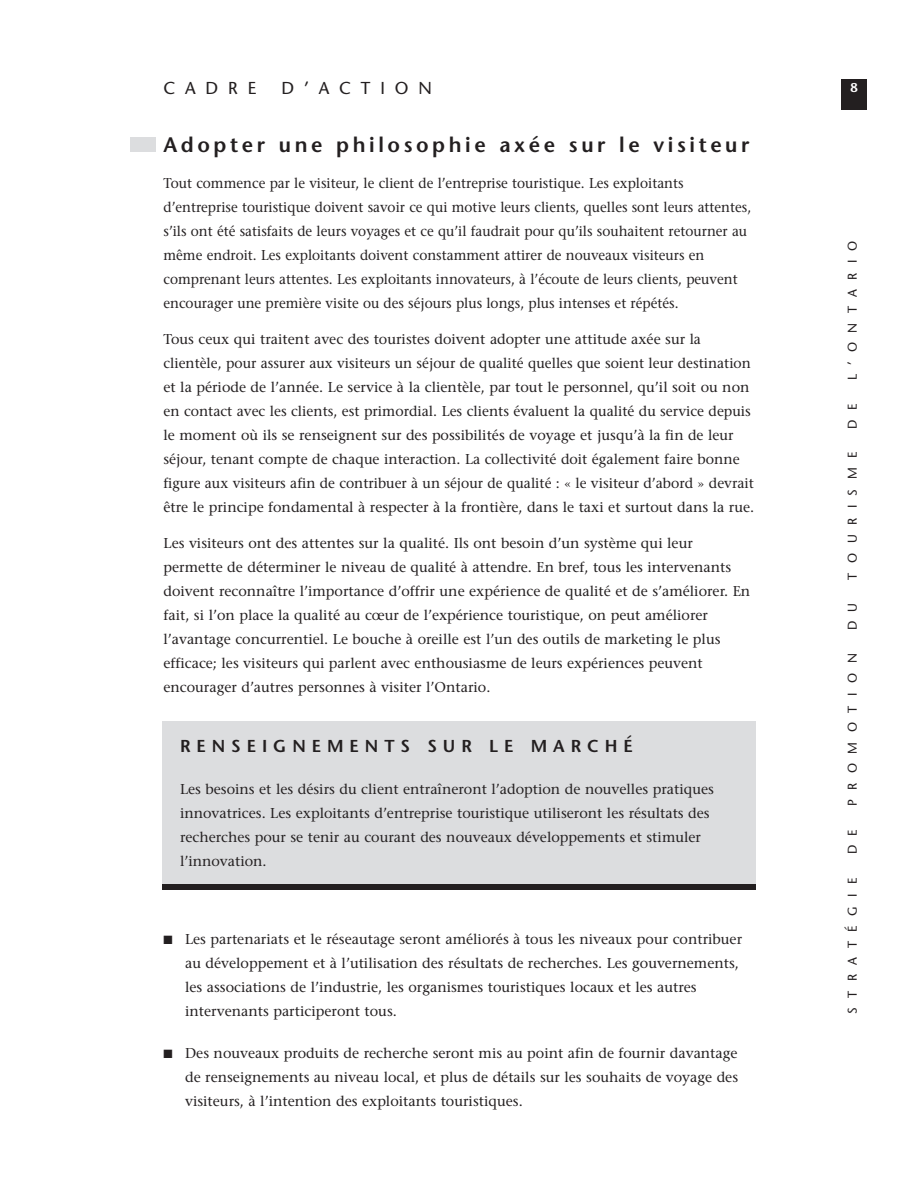
<style>
.page{position:relative;width:918px;height:1188px;background:#fff}
.page>*{position:absolute;margin:0;border:0;box-sizing:border-box;transform-origin:0 0}
.t1{font:600 21px "Stone Sans";letter-spacing:.17em;color:#231f20}
.t2{font:600 17.25px "Stone Sans";letter-spacing:.345em;color:#231f20}
.t3{font:17.25px "Stone Sans";letter-spacing:.575em;color:#231f20}
.t4{font:14.25px/24px "Stone Serif";color:#231f20}
.t5{font:14.25px/24px "Stone Serif";color:#231f20;scale:.95 1}
.t6{font:12.75px "Stone Sans";letter-spacing:.745em;color:#231f20}
.t7{font:600 12.75px "Stone Sans";color:#fff}
</style>
<div class="page">
<div style="left:841px;top:80px;width:26px;height:30px;background:#231f20"></div>
<div style="left:162px;top:721px;width:594px;height:169px;background:#dcdddf"></div>
<div style="left:130px;top:137px;width:26px;height:15px;background:#dcdddf"></div>
<div style="left:162px;top:884px;width:594px;height:6px;background:#231f20"></div>
<p class="t3" style="left:164px;top:81px;width:94px">CADRE</p>
<p class="t3" style="left:282px;top:81px;width:152px">D’ACTION</p>
<p class="t7" style="left:851px;top:82px;width:9px">8</p>
<h1 class="t1" style="left:164px;top:136px;width:588px">Adopter une philosophie axée sur le visiteur</h1>
<p class="t5" style="left:163px;top:172px;width:620px">Tout commence par le visiteur, le client de l’entreprise touristique. Les exploitants d’entreprise touristique doivent savoir ce qui motive leurs clients, quelles sont leurs attentes, s’ils ont été satisfaits de leurs voyages et ce qu’il faudrait pour qu’ils souhaitent retourner au même endroit. Les exploitants doivent constamment attirer de nouveaux visiteurs en comprenant leurs attentes. Les exploitants innovateurs, à l’écoute de leurs clients, peuvent encourager une première visite ou des séjours plus longs, plus intenses et répétés.</p>
<p class="t4" style="left:164px;top:328px;width:592px">Tous ceux qui traitent avec des touristes doivent adopter une attitude axée sur la clientèle, pour assurer aux visiteurs un séjour de qualité quelles que soient leur destination et la période de l’année. Le service à la clientèle, par tout le personnel, qu’il soit ou non en contact avec les clients, est primordial. Les clients évaluent la qualité du service depuis le moment où ils se renseignent sur des possibilités de voyage et jusqu’à la fin de leur séjour, tenant compte de chaque interaction. La collectivité doit également faire bonne figure aux visiteurs afin de contribuer à un séjour de qualité : « le visiteur d’abord » devrait être le principe fondamental à respecter à la frontière, dans le taxi et surtout dans la rue.</p>
<p class="t4" style="left:164px;top:532px;width:588px">Les visiteurs ont des attentes sur la qualité. Ils ont besoin d’un système qui leur permette de déterminer le niveau de qualité à attendre. En bref, tous les intervenants doivent reconnaître l’importance d’offrir une expérience de qualité et de s’améliorer. En fait, si l’on place la qualité au cœur de l’expérience touristique, on peut améliorer l’avantage concurrentiel. Le bouche à oreille est l’un des outils de marketing le plus efficace; les visiteurs qui parlent avec enthousiasme de leurs expériences peuvent encourager d’autres personnes à visiter l’Ontario.</p>
<p class="t2" style="left:180px;top:739px;width:454px">RENSEIGNEMENTS SUR LE MARCHÉ</p>
<p class="t4" style="left:180px;top:778px;width:536px">Les besoins et les désirs du client entraîneront l’adoption de nouvelles pratiques innovatrices. Les exploitants d’entreprise touristique utiliseront les résultats des recherches pour se tenir au courant des nouveaux développements et stimuler l’innovation.</p>
<p class="t4" style="left:185px;top:928px;width:559px;text-indent:-22px">■ Les partenariats et le réseautage seront améliorés à tous les niveaux pour contribuer au développement et à l’utilisation des résultats de recherches. Les gouvernements, les associations de l’industrie, les organismes touristiques locaux et les autres intervenants participeront tous.</p>
<p class="t4" style="left:185px;top:1042px;width:555px;text-align:justify;text-indent:-22px">■ Des nouveaux produits de recherche seront mis au point afin de fournir davantage de renseignements au niveau local, et plus de détails sur les souhaits de voyage des visiteurs, à l’intention des exploitants touristiques.</p>
<p class="t6" style="left:847px;top:380px;width:142px;rotate:-90deg">L’ONTARIO</p>
<p class="t6" style="left:847px;top:429px;width:27px;rotate:-90deg">D E</p>
<p class="t6" style="left:847px;top:580px;width:129px;rotate:-90deg">TOURISME</p>
<p class="t6" style="left:847px;top:630px;width:29px;rotate:-90deg">D U</p>
<p class="t6" style="left:847px;top:806px;width:154px;rotate:-90deg">PROMOTION</p>
<p class="t6" style="left:847px;top:854px;width:27px;rotate:-90deg">D E</p>
<p class="t6" style="left:847px;top:1014px;width:138px;rotate:-90deg">STRATÉGIE</p>
</div>
